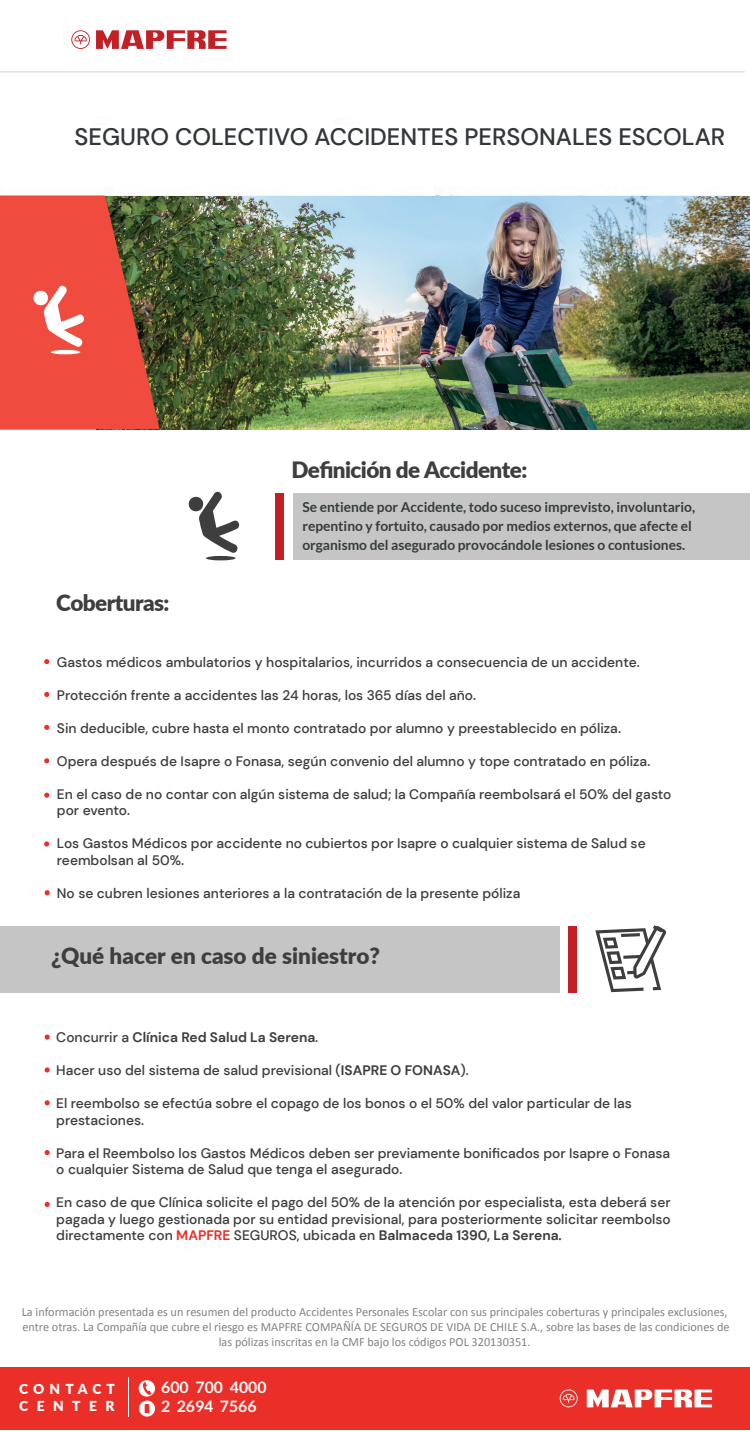
<style>
.page{position:relative;width:750px;height:1432px;background:#fff}
.page>*{position:absolute;margin:0;border:0;box-sizing:border-box;transform-origin:0 0}
.t1{font:500 23.75px "DM Sans";color:#333739}
.t2{font:900 22.5px "Lato";letter-spacing:-.025em;color:#3e3e3f}
.t3{font:900 22.5px "Lato";color:#3e3e3f}
.t4{font:700 15.75px/18.8px "Lato";color:#fff}
.t5{font:500 13.75px/16.5px "DM Sans";color:#3e3e3f}
.t6{font:700 13.75px/18.8px "Lato";color:#373b3d}
.t7{font:700 13.75px "DM Sans";color:#3e3e3f}
.t8{font:900 13.75px/16.5px "Lato";letter-spacing:.375em;color:#fff}
.t9{font:12.5px/15px "Calibri";color:#808285;text-align:center}
.s1{font-weight:500}
.s2{font-weight:700}
.s3{font-weight:700;color:#ea2f29}
</style>
<div class="page">
<div style="left:0;top:1366px;width:750px;height:63px;background:#ea2f29"></div>
<img style="left:160px;top:196px;width:590px;height:233px">
<svg style="left:96px;top:30px;width:131px;height:19px"></svg>
<svg style="left:71px;top:30px;width:19px;height:19px"></svg>
<svg style="left:0;top:196px;width:160px;height:233px;background:#d25342"></svg>
<div style="left:293px;top:492px;width:457px;height:67px;background:#c4c5c4"></div>
<div style="left:276px;top:492px;width:8px;height:67px;background:#c32025"></div>
<svg style="left:206px;top:556px;width:30px;height:4px"></svg>
<svg style="left:188px;top:491px;width:52px;height:62px"></svg>
<div style="left:0;top:925px;width:559px;height:67px;background:#c4c5c4"></div>
<div style="left:568px;top:925px;width:8px;height:67px;background:#c32025"></div>
<svg style="left:595px;top:925px;width:71px;height:67px"></svg>
<svg style="left:560px;top:1389px;width:18px;height:18px"></svg>
<svg style="left:587px;top:1389px;width:125px;height:18px"></svg>
<hr style="left:128px;top:1376px;width:1px;height:40px;background:#fff">
<svg style="left:45px;top:1034px;width:5px;height:5px"></svg>
<svg style="left:45px;top:1067px;width:5px;height:5px"></svg>
<svg style="left:45px;top:1100px;width:5px;height:5px"></svg>
<svg style="left:45px;top:1150px;width:5px;height:5px"></svg>
<svg style="left:45px;top:1201px;width:5px;height:5px"></svg>
<svg style="left:139px;top:1400px;width:16px;height:16px"></svg>
<svg style="left:145px;top:1403px;width:4px;height:9px"></svg>
<svg style="left:139px;top:1380px;width:16px;height:16px"></svg>
<svg style="left:44px;top:659px;width:5px;height:5px"></svg>
<svg style="left:44px;top:692px;width:5px;height:5px"></svg>
<svg style="left:44px;top:724px;width:5px;height:6px"></svg>
<svg style="left:44px;top:758px;width:5px;height:5px"></svg>
<svg style="left:44px;top:792px;width:5px;height:5px"></svg>
<svg style="left:44px;top:841px;width:5px;height:5px"></svg>
<svg style="left:45px;top:890px;width:5px;height:5px"></svg>
<h1 class="t1" style="left:74px;top:122px;width:652px">SEGURO COLECTIVO ACCIDENTES PERSONALES ESCOLAR</h1>
<h2 class="t2" style="left:291px;top:453px;width:238px">Definición de Accidente:</h2>
<h2 class="t2" style="left:56px;top:586px;width:115px">Coberturas:</h2>
<p class="t6" style="left:302px;top:497px;width:394px">Se entiende por Accidente, todo suceso imprevisto, involuntario, repentino y fortuito, causado por medios externos, que afecte el organismo del asegurado provocándole lesiones o contusiones.</p>
<p class="t5" style="left:57px;top:653px;width:584px">Gastos médicos ambulatorios y hospitalarios, incurridos a consecuencia de un accidente.</p>
<p class="t5" style="left:57px;top:686px;width:421px">Protección frente a accidentes las 24 horas, los 365 días del año.</p>
<p class="t5" style="left:57px;top:719px;width:566px">Sin deducible, cubre hasta el monto contratado por alumno y preestablecido en póliza.</p>
<p class="t5" style="left:57px;top:752px;width:595px">Opera después de Isapre o Fonasa, según convenio del alumno y tope contratado en póliza.</p>
<p class="t5" style="left:57px;top:785px;width:616px">En el caso de no contar con algún sistema de salud; la Compañía reembolsará el 50% del gasto por evento.</p>
<p class="t5" style="left:57px;top:835px;width:590px">Los Gastos Médicos por accidente no cubiertos por Isapre o cualquier sistema de Salud se reembolsan al 50%.</p>
<p class="t5" style="left:57px;top:884px;width:465px">No se cubren lesiones anteriores a la contratación de la presente póliza</p>
<h2 class="t3" style="left:51px;top:939px;width:330px">¿Qué hacer en caso de siniestro?</h2>
<p class="t7" style="left:56px;top:1028px;width:263px"><span class="s1">Concurrir a</span> Clínica Red Salud La Serena<span class="s1">.</span></p>
<p class="t5" style="left:56px;top:1061px;width:414px">Hacer uso del sistema de salud previsional (<span class="s2">ISAPRE O FONASA</span>).</p>
<p class="t5" style="left:56px;top:1094px;width:577px">El reembolso se efectúa sobre el copago de los bonos o el 50% del valor particular de las prestaciones.</p>
<p class="t5" style="left:56px;top:1144px;width:615px">Para el Reembolso los Gastos Médicos deben ser previamente bonificados por Isapre o Fonasa o cualquier Sistema de Salud que tenga el asegurado.</p>
<p class="t5" style="left:56px;top:1193px;width:616px;text-align:justify">En caso de que Clínica solicite el pago del 50% de la atención por especialista, esta deberá ser pagada y luego gestionada por su entidad previsional, para posteriormente solicitar reembolso directamente con <span class="s3">MAPFRE</span> SEGUROS, ubicada en <span class="s2">Balmaceda 1390, La Serena.</span></p>
<p class="t9" style="left:22px;top:1304px;width:709px">La información presentada es un resumen del producto Accidentes Personales Escolar con sus principales coberturas y principales exclusiones, entre otras. La Compañía que cubre el riesgo es MAPFRE COMPAÑÍA DE SEGUROS DE VIDA DE CHILE S.A., sobre las bases de las condiciones de las pólizas inscritas en la CMF bajo los códigos POL 320130351.</p>
<p class="t8" style="left:19px;top:1380px;width:97px">CONTACT<br>CENTER</p>
<p class="t4" style="left:161px;top:1377px;width:107px">600 700 4000<br>2 2694 7566</p>
</div>
